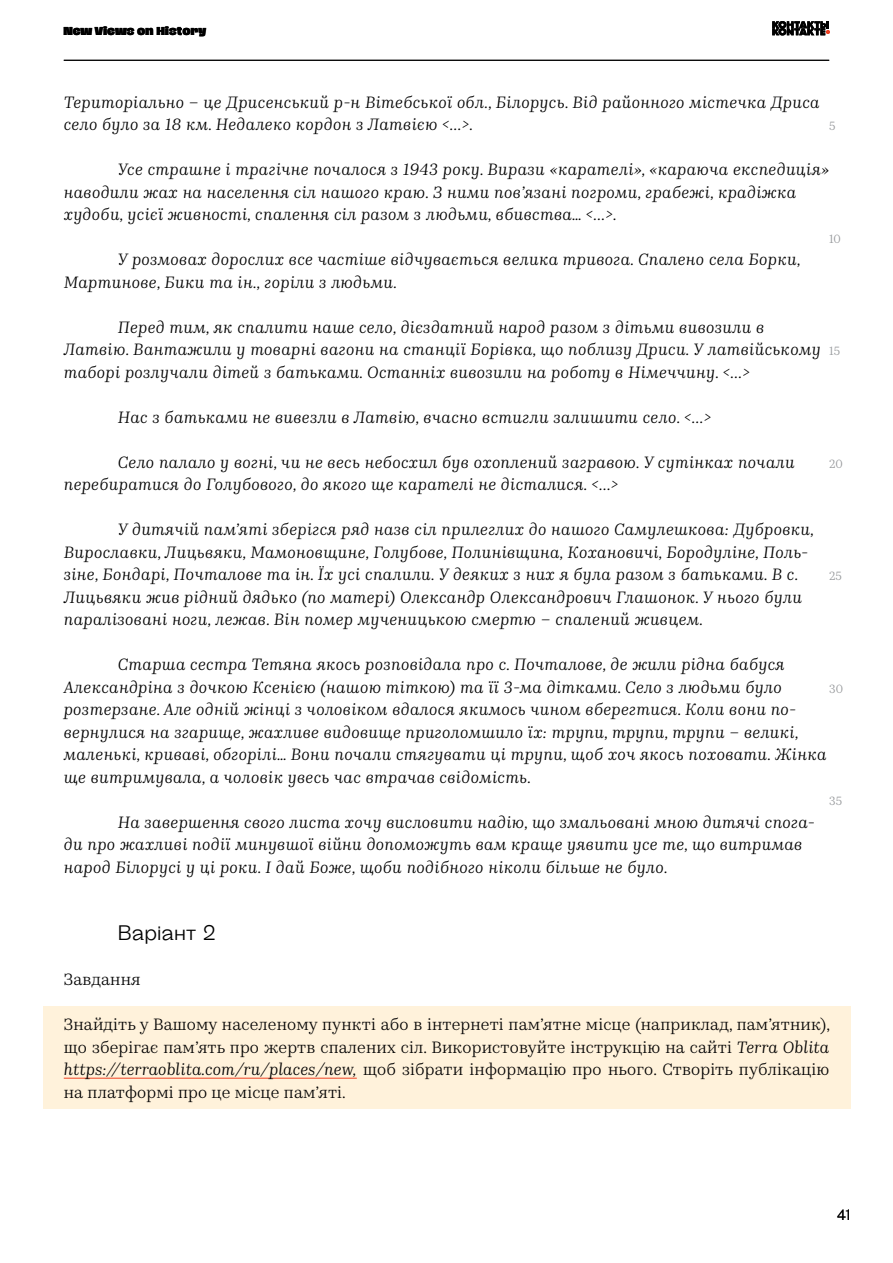
<style>
.page{position:relative;width:893px;height:1263px;background:#fff}
.page>*{position:absolute;margin:0;border:0;box-sizing:border-box;transform-origin:0 0}
.t1{font:21px "Steinbeck";color:#000}
.t2{font:italic 16.5px/22.5px "Kazimir Text";letter-spacing:.025em;color:#000}
.t3{font:16.5px/22.5px "Kazimir Text";letter-spacing:.01em;color:#000;text-align:justify}
.t4{font:15px "Steinbeck";color:#000}
.t5{font:12px "Kazimir Text";color:#939598}
.t6{font:800 10.5px "Hagrid Trial";color:#000}
.s1{font-style:italic}
</style>
<div class="page">
<svg style="left:772px;top:21px;width:58px;height:15px"></svg>
<hr style="left:64px;top:60px;width:765px;height:1px;background:#000">
<div style="left:43px;top:1007px;width:808px;height:102px;background:#fff2db"></div>
<hr style="left:64px;top:1078px;width:293px;height:1px;background:#ef4123">
<p class="t6" style="left:63px;top:26px;width:144px">New Views on History</p>
<p class="t2" style="left:64px;top:90px;width:757px">Територіально – це Дрисенський р-н Вітебської обл., Білорусь. Від районного містечка Дриса село було за 18 км. Недалеко кордон з Латвією &lt;...&gt;.</p>
<p class="t2" style="left:64px;top:157px;width:767px;text-indent:54px">Усе страшне і трагічне почалося з 1943 року. Вирази «карателі», «караюча експедиція» наводили жах на населення сіл нашого краю. З ними пов’язані погроми, грабежі, крадіжка худоби, усієї живності, спалення сіл разом з людьми, вбивства… &lt;...&gt;.</p>
<p class="t2" style="left:64px;top:247px;width:738px;text-indent:54px">У розмовах дорослих все частіше відчувається велика тривога. Спалено села Борки,<br>Мартинове, Бики та ін., горіли з людьми.</p>
<p class="t2" style="left:64px;top:315px;width:758px;text-indent:54px">Перед тим, як спалити наше село, дієздатний народ разом з дітьми вивозили в<br>Латвію. Вантажили у товарні вагони на станції Борівка, що поблизу Дриси. У латвійському таборі розлучали дітей з батьками. Останніх вивозили на роботу в Німеччину. &lt;...&gt;</p>
<p class="t2" style="left:118px;top:405px;width:595px">Нас з батьками не вивезли в Латвію, вчасно встигли залишити село. &lt;...&gt;</p>
<p class="t2" style="left:64px;top:450px;width:732px;text-indent:54px">Село палало у вогні, чи не весь небосхил був охоплений загравою. У сутінках почали перебиратися до Голубового, до якого ще карателі не дісталися. &lt;...&gt;</p>
<p class="t2" style="left:64px;top:517px;width:752px;text-indent:54px">У дитячій пам’яті зберігся ряд назв сіл прилеглих до нашого Самулешкова: Дубровки, Вирославки, Лицьвяки, Мамоновщине, Голубове, Полинівщина, Кохановичі, Бородуліне, Поль&shy;зіне, Бондарі, Почталове та ін. Їх усі спалили. У деяких з них я була разом з батьками. В с.<br>Лицьвяки жив рідний дядько (по матері) Олександр Олександрович Глашонок. У нього були паралізовані ноги, лежав. Він помер мученицькою смертю – спалений живцем.</p>
<p class="t2" style="left:64px;top:652px;width:764px;text-indent:54px">Старша сестра Тетяна якось розповідала про с. Почталове, де жили рідна бабуся Александріна з дочкою Ксенією (нашою тіткою) та її 3-ма дітками. Село з людьми було розтерзане. Але одній жінці з чоловіком вдалося якимось чином вберегтися. Коли вони по&shy;вернулися на згарище, жахливе видовище приголомшило їх: трупи, трупи, трупи – великі, маленькі, криваві, обгорілі… Вони почали стягувати ці трупи, щоб хоч якось поховати. Жінка ще витримувала, а чоловік увесь час втрачав свідомість.</p>
<p class="t2" style="left:64px;top:810px;width:753px;text-indent:54px">На завершення свого листа хочу висловити надію, що змальовані мною дитячі спога&shy;ди про жахливі події минувшої війни допоможуть вам краще уявити усе те, що витримав народ Білорусі у ці роки. І дай Боже, щоби подібного ніколи більше не було.</p>
<p class="t5" style="left:829px;top:117px;width:8px">5</p>
<p class="t5" style="left:829px;top:230px;width:13px">10</p>
<p class="t5" style="left:829px;top:342px;width:12px">15</p>
<p class="t5" style="left:829px;top:455px;width:15px">20</p>
<p class="t5" style="left:829px;top:567px;width:14px">25</p>
<p class="t5" style="left:829px;top:680px;width:15px">30</p>
<p class="t5" style="left:829px;top:792px;width:14px">35</p>
<p class="t1" style="left:118px;top:919px;width:99px">Варіант 2</p>
<p class="t3" style="left:64px;top:967px;width:78px">Завдання</p>
<p class="t3" style="left:64px;top:1012px;width:768px">Знайдіть у Вашому населеному пункті або в інтернеті пам’ятне місце (наприклад, пам’ятник), що зберігає пам’ять про жертв спалених сіл. Використовуйте інструкцію на сайті <span class="s1">Terra Oblita https://terraoblita.com/ru/places/new,</span> щоб зібрати інформацію про нього. Створіть публікацію на платформі про це місце пам’яті.</p>
<p class="t4" style="left:837px;top:1205px;width:15px">41</p>
</div>
